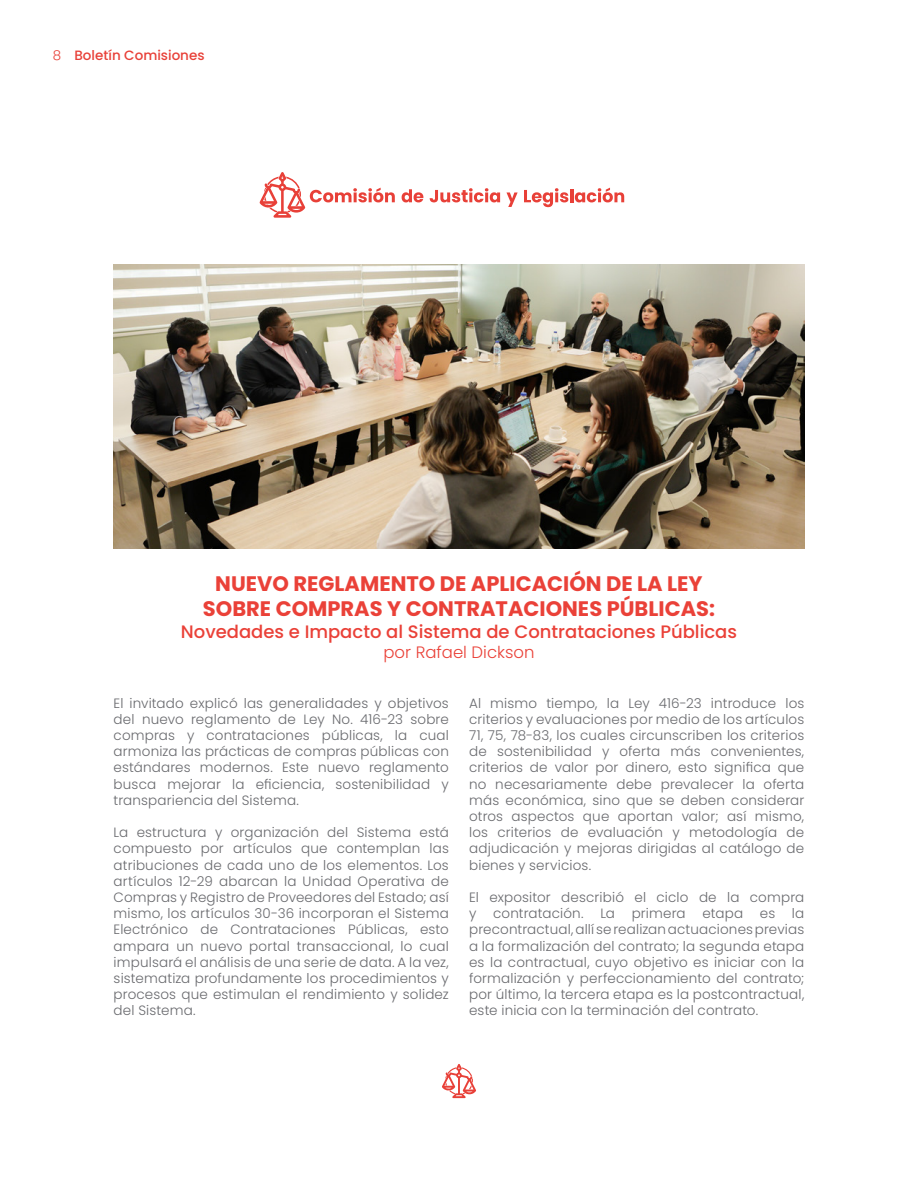
<style>
.page{position:relative;width:918px;height:1188px;background:#fff}
.page>*{position:absolute;margin:0;border:0;box-sizing:border-box;transform-origin:0 0}
.t1{font:700 21px/25.2px "Poppins";color:#ea4138;text-align:center}
.t2{font:500 18px "Poppins";color:#ea4138}
.t3{font:300 16.5px "Poppins";color:#ea4138}
.t4{font:300 13.5px/16.2px "Poppins";letter-spacing:.01em;color:#696a6e;text-align:justify}
.t5{font:500 13.5px "Poppins";color:#e84038}
.s1{font-weight:300}
</style>
<div class="page">
<svg style="left:442px;top:1064px;width:34px;height:34px"></svg>
<svg style="left:402px;top:189px;width:21px;height:13px"></svg>
<svg style="left:430px;top:188px;width:70px;height:14px"></svg>
<svg style="left:506px;top:192px;width:12px;height:15px"></svg>
<svg style="left:524px;top:188px;width:100px;height:19px"></svg>
<svg style="left:259px;top:172px;width:136px;height:46px"></svg>
<img style="left:114px;top:265px;width:690px;height:284px">
<p class="t5" style="left:53px;top:48px;width:153px"><span class="s1">8</span> Boletín Comisiones</p>
<h1 class="t1" style="left:203px;top:571px;width:514px">NUEVO REGLAMENTO DE APLICACIÓN DE LA LEY<br>SOBRE COMPRAS Y CONTRATACIONES PÚBLICAS:</h1>
<h2 class="t2" style="left:181px;top:621px;width:558px">Novedades e Impacto al Sistema de Contrataciones Públicas</h2>
<p class="t3" style="left:383px;top:642px;width:153px">por Rafael Dickson</p>
<p class="t4" style="left:114px;top:695px;width:337px">El invitado explicó las generalidades y objetivos del nuevo reglamento de Ley No. 416-23 sobre compras y contrataciones públicas, la cual armoniza las prácticas de compras públicas con estándares modernos. Este nuevo reglamento busca mejorar la eficiencia, sostenibilidad y transpariencia del Sistema.</p>
<p class="t4" style="left:114px;top:824px;width:337px">La estructura y organización del Sistema está compuesto por artículos que contemplan las atribuciones de cada uno de los elementos. Los artículos 12-29 abarcan la Unidad Operativa de Compras y Registro de Proveedores del Estado; así mismo, los artículos 30-36 incorporan el Sistema Electrónico de Contrataciones Públicas, esto ampara un nuevo portal transaccional, lo cual impulsará el análisis de una serie de data. A la vez, sistematiza profundamente los procedimientos y procesos que estimulan el rendimiento y solidez del Sistema.</p>
<p class="t4" style="left:469px;top:695px;width:337px">Al mismo tiempo, la Ley 416-23 introduce los criterios y evaluaciones por medio de los artículos 71, 75, 78-83, los cuales circunscriben los criterios de sostenibilidad y oferta más convenientes, criterios de valor por dinero, esto significa que no necesariamente debe prevalecer la oferta más económica, sino que se deben considerar otros aspectos que aportan valor; así mismo, los criterios de evaluación y metodología de adjudicación y mejoras dirigidas al catálogo de bienes y servicios.</p>
<p class="t4" style="left:469px;top:889px;width:337px">El expositor describió el ciclo de la compra y contratación. La primera etapa es la precontractual, allí se realizan actuaciones previas a la formalización del contrato; la segunda etapa es la contractual, cuyo objetivo es iniciar con la formalización y perfeccionamiento del contrato; por último, la tercera etapa es la postcontractual, este inicia con la terminación del contrato.</p>
</div>
